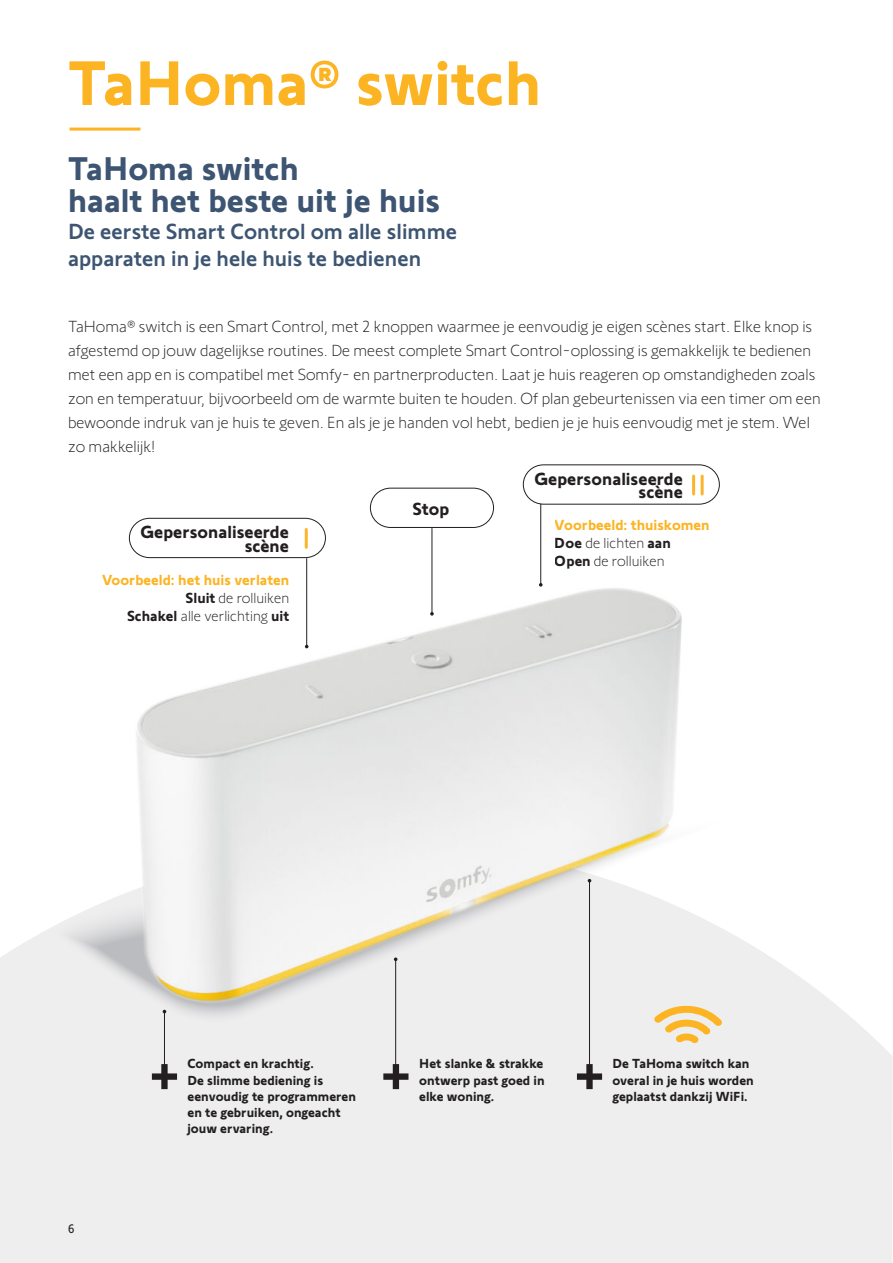
<style>
.page{position:relative;width:893px;height:1263px;background:#fff}
.page>*{position:absolute;margin:0;border:0;box-sizing:border-box;transform-origin:0 0}
.t1{font:700 64.5px "Somfy Sans";color:#fcb423}
.t2{font:700 57.45px "Somfy Sans";color:#231f20}
.t3{font:700 33.75px/31.5px "Somfy Sans";color:#3d5572}
.t4{font:500 22.5px/27px "Somfy Sans";color:#3d5572}
.t5{font:700 18px/13.5px "Somfy Sans";color:#231f20;text-align:right}
.t6{font:300 16.5px/24px "Somfy Sans";color:#231f20}
.t7{font:300 15px/18px "Somfy Sans";color:#231f20;text-align:right}
.t8{font:700 15px/18px "Somfy Sans";color:#fcb423}
.t9{font:700 13.5px/16.2px "Somfy Sans";color:#231f20}
.t10{font:12.75px "Somfy Sans";color:#231f20}
.s1{font-weight:700;color:#fcb423}
.s2{font-weight:700}
.s3{color:#231f20}
.s4{font-weight:300;color:#231f20}
</style>
<div class="page">
<hr style="left:70px;top:128px;width:70px;height:3px;background:#fcb423">
<div style="left:0;top:928px;width:892px;height:335px;background:#eeeeef"></div>
<div style="left:51px;top:919px;width:677px;height:111px;background:#eeeeef"></div>
<img style="left:68px;top:522px;width:654px;height:529px">
<hr style="left:306px;top:558px;width:1px;height:88px;background:#231f20">
<hr style="left:540px;top:504px;width:1px;height:81px;background:#231f20">
<svg style="left:539px;top:583px;width:4px;height:4px"></svg>
<hr style="left:432px;top:528px;width:1px;height:86px;background:#231f20">
<svg style="left:430px;top:612px;width:4px;height:4px"></svg>
<svg style="left:370px;top:487px;width:124px;height:41px"></svg>
<svg style="left:129px;top:517px;width:197px;height:41px"></svg>
<svg style="left:654px;top:1001px;width:68px;height:42px;background:#f2d9a8"></svg>
<hr style="left:164px;top:1011px;width:1px;height:65px;background:#231f20">
<hr style="left:589px;top:881px;width:1px;height:203px;background:#231f20">
<hr style="left:395px;top:959px;width:1px;height:125px;background:#231f20">
<hr style="left:305px;top:529px;width:3px;height:18px;background:#fcb52a">
<svg style="left:523px;top:464px;width:197px;height:41px"></svg>
<h1 class="t1" style="left:68px;top:31px;width:475px">TaHoma® switch</h1>
<h3 class="t3" style="left:68px;top:149px;width:374px">TaHoma switch<br>haalt het beste uit je huis</h3>
<h3 class="t4" style="left:68px;top:215px;width:391px">De eerste Smart Control om alle slimme apparaten in je hele huis te bedienen</h3>
<p class="t6" style="left:68px;top:313px;width:754px">TaHoma® switch is een Smart Control, met 2 knoppen waarmee je eenvoudig je eigen scènes start. Elke knop is afgestemd op jouw dagelijkse routines. De meest complete Smart Control-oplossing is gemakkelijk te bedienen met een app en is compatibel met Somfy- en partnerproducten. Laat je huis reageren op omstandigheden zoals zon en temperatuur, bijvoorbeeld om de warmte buiten te houden. Of plan gebeurtenissen via een timer om een bewoonde indruk van je huis te geven. En als je je handen vol hebt, bedien je je huis eenvoudig met je stem. Wel zo makkelijk!</p>
<p class="t5" style="left:140px;top:523px;width:150px">Gepersonaliseerde scène</p>
<p class="t7" style="left:102px;top:569px;width:189px"><span class="s1">Voorbeeld: het huis verlaten<br></span><span class="s2">Sluit</span> de rolluiken<br><span class="s2">Schakel</span> alle verlichting <span class="s2">uit</span></p>
<p class="t5" style="left:412px;top:500px;width:38px">Stop</p>
<p class="t5" style="left:534px;top:470px;width:150px">Gepersonaliseerde scène</p>
<p class="t8" style="left:555px;top:514px;width:156px">Voorbeeld: thuiskomen<br><span class="s3">Doe</span> <span class="s4">de lichten</span> <span class="s3">aan<br>Open</span> <span class="s4">de rolluiken</span></p>
<p class="t10" style="left:68px;top:1219px;width:8px">6</p>
<p class="t9" style="left:187px;top:1054px;width:170px">Compact en krachtig.<br>De slimme bediening is eenvoudig te programmeren en te gebruiken, ongeacht jouw ervaring.</p>
<p class="t9" style="left:419px;top:1054px;width:127px">Het slanke &amp; strakke ontwerp past goed in</p>
<h2 class="t2" style="left:150px;top:1029px;width:30px">+</h2>
<p class="t9" style="left:612px;top:1054px;width:143px">De TaHoma switch kan overal in je huis worden geplaatst dankzij WiFi.</p>
<h2 class="t2" style="left:382px;top:1029px;width:30px">+</h2>
<h2 class="t2" style="left:575px;top:1029px;width:30px">+</h2>
<p class="t9" style="left:419px;top:1086px;width:77px">elke woning.</p>
</div>
